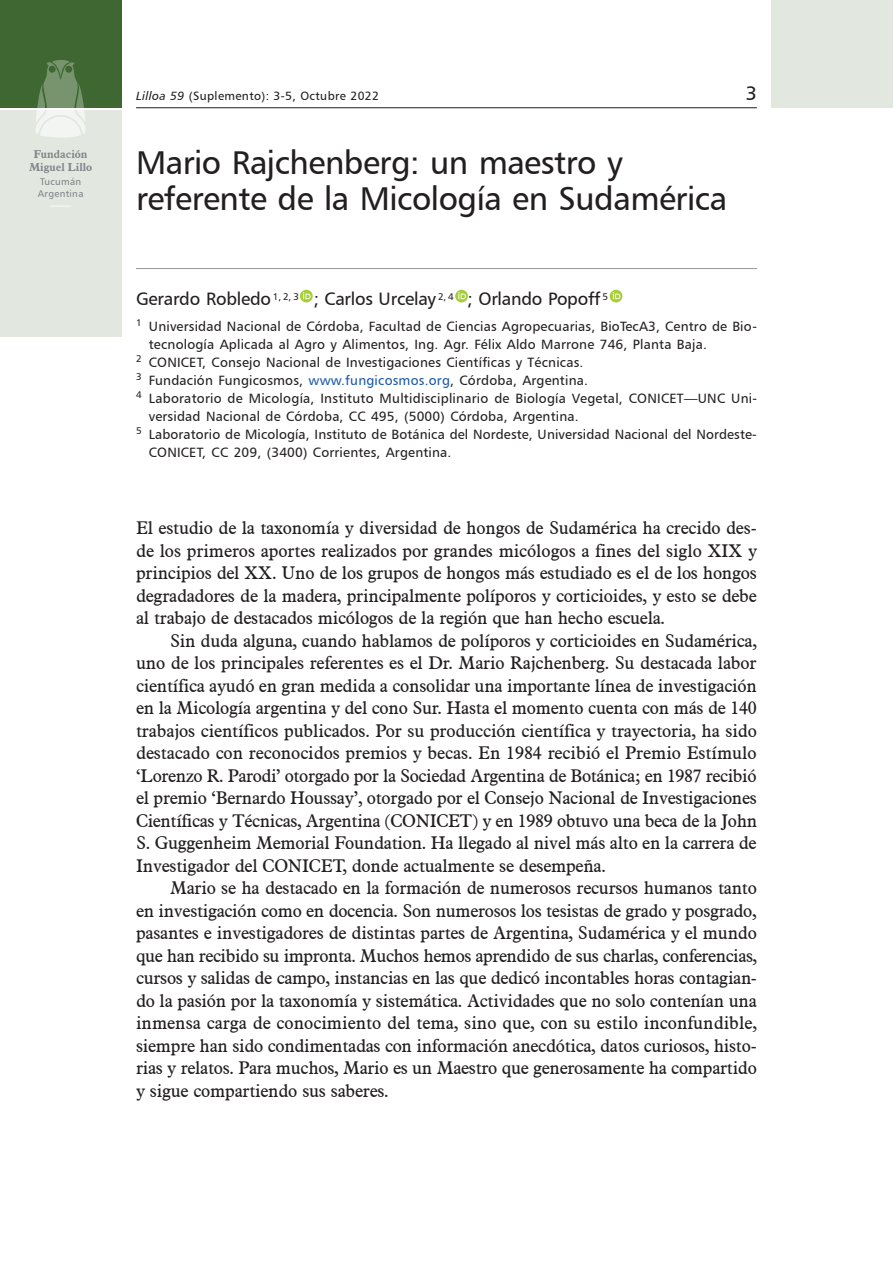
<style>
.page{position:relative;width:893px;height:1263px;background:#fff}
.page>*{position:absolute;margin:0;border:0;box-sizing:border-box;transform-origin:0 0}
.titulo_cabeza{font:33px/36px "Humanist 777 BT Roman B";letter-spacing:-.015em;color:#231f20}
.texto_central{font:18px/22.5px "Aldine 721 BT";letter-spacing:-.015em;color:#231f20;text-align:justify}
.autores{font:18px "Humanist 777 BT Roman B";letter-spacing:-.015em;color:#231f20}
.afiliacion{font:13.5px/18px "Humanist 777 BT Roman B";letter-spacing:.015em;color:#231f20}
.t1{font:12px "Humanist 777 BT Roman B";letter-spacing:.03em;color:#231f20}
.t2{font:700 11.25px "Aldine 721 BT";color:#82858b}
.t3{font:9.75px "Humanist 777 BT Roman B";letter-spacing:.03em;color:#82858b}
.s1{font-family:"Humanist 777 BT Italic B"}
.s2{color:#1c5aa9}
</style>
<div class="page">
<hr style="left:136px;top:107px;width:621px;height:1px;background:#231f20">
<div style="left:772px;top:0;width:121px;height:108px;background:#e2e8e0"></div>
<svg style="left:300px;top:290px;width:13px;height:12px"></svg>
<svg style="left:303px;top:292px;width:8px;height:7px"></svg>
<div style="left:0;top:0;width:121px;height:108px;background:#3e6731"></div>
<div style="left:0;top:110px;width:121px;height:226px;background:#e2e8e0"></div>
<svg style="left:36px;top:60px;width:49px;height:78px"></svg>
<hr style="left:136px;top:268px;width:621px;height:1px;background:#93979e">
<svg style="left:455px;top:290px;width:13px;height:12px"></svg>
<svg style="left:458px;top:292px;width:8px;height:7px"></svg>
<svg style="left:610px;top:290px;width:12px;height:12px"></svg>
<svg style="left:613px;top:292px;width:7px;height:7px"></svg>
<p class="t2" style="left:34px;top:147px;width:55px">Fundación</p>
<p class="t2" style="left:29px;top:160px;width:65px">Miguel Lillo</p>
<p class="t3" style="left:40px;top:175px;width:43px">Tucumán</p>
<p class="t3" style="left:38px;top:187px;width:47px">Argentina</p>
<p class="t1" style="left:136px;top:88px;width:245px"><span class="s1">Lilloa 59</span> (Suplemento): 3-5, Octubre 2022</p>
<p class="titulo_cabeza" style="left:136px;top:144px;width:592px">Mario Rajchenberg: un maestro y referente de la Micología en Sudamérica</p>
<p class="autores" style="left:136px;top:287px;width:473px">Gerardo Robledo <sup>1,</sup> <sup>2,</sup> <sup>3</sup> ; Carlos Urcelay <sup>2,</sup> <sup>4</sup> ; Orlando Popoff <sup>5</sup></p>
<p class="afiliacion" style="left:149px;top:317px;width:610px;text-indent:-13px"><sup>1</sup> Universidad Nacional de Córdoba, Facultad de Ciencias Agropecuarias, BioTecA3, Centro de Bio&shy;tecnología Aplicada al Agro y Alimentos, Ing. Agr. Félix Aldo Marrone 746, Planta Baja.</p>
<p class="afiliacion" style="left:136px;top:353px;width:449px"><sup>2</sup> CONICET, Consejo Nacional de Investigaciones Científicas y Técnicas.</p>
<p class="afiliacion" style="left:136px;top:371px;width:453px"><sup>3</sup> Fundación Fungicosmos, <span class="s2">www.fungicosmos.org</span>, Córdoba, Argentina.</p>
<p class="afiliacion" style="left:149px;top:389px;width:610px;text-indent:-13px"><sup>4</sup> Laboratorio de Micología, Instituto Multidisciplinario de Biología Vegetal, CONICET—UNC Uni&shy;versidad Nacional de Córdoba, CC 495, (5000) Córdoba, Argentina.</p>
<p class="afiliacion" style="left:149px;top:425px;width:609px;text-indent:-13px"><sup>5</sup> Laboratorio de Micología, Instituto de Botánica del Nordeste, Universidad Nacional del Nordeste-<br>CONICET, CC 209, (3400) Corrientes, Argentina.</p>
<p class="texto_central" style="left:136px;top:517px;width:622px">El estudio de la taxonomía y diversidad de hongos de Sudamérica ha crecido des&shy;de los primeros aportes realizados por grandes micólogos a fines del siglo XIX y principios del XX. Uno de los grupos de hongos más estudiado es el de los hongos degradadores de la madera, principalmente políporos y corticioides, y esto se debe al trabajo de destacados micólogos de la región que han hecho escuela.</p>
<p class="texto_central" style="left:136px;top:629px;width:623px;text-indent:34px">Sin duda alguna, cuando hablamos de políporos y corticioides en Sudamérica, uno de los principales referentes es el Dr. Mario Rajchenberg. Su destacada labor científica ayudó en gran medida a consolidar una importante línea de investigación en la Micología argentina y del cono Sur. Hasta el momento cuenta con más de 140 trabajos científicos publicados. Por su producción científica y trayectoria, ha sido destacado con reconocidos premios y becas. En 1984 recibió el Premio Estímulo ‘Lorenzo R. Parodi’ otorgado por la Sociedad Argentina de Botánica; en 1987 recibió el premio ‘Bernardo Houssay’, otorgado por el Consejo Nacional de Investigaciones Científicas y Técnicas, Argentina (CONICET) y en 1989 obtuvo una beca de la John S. Guggenheim Memorial Foundation. Ha llegado al nivel más alto en la carrera de Investigador del CONICET, donde actualmente se desempeña.</p>
<p class="texto_central" style="left:136px;top:877px;width:622px;text-indent:34px">Mario se ha destacado en la formación de numerosos recursos humanos tanto en investigación como en docencia. Son numerosos los tesistas de grado y posgrado, pasantes e investigadores de distintas partes de Argentina, Sudamérica y el mundo que han recibido su impronta. Muchos hemos aprendido de sus charlas, conferencias, cursos y salidas de campo, instancias en las que dedicó incontables horas contagian&shy;do la pasión por la taxonomía y sistemática. Actividades que no solo contenían una inmensa carga de conocimiento del tema, sino que, con su estilo inconfundible, siempre han sido condimentadas con información anecdótica, datos curiosos, histo&shy;rias y relatos. Para muchos, Mario es un Maestro que generosamente ha compartido y sigue compartiendo sus saberes.</p>
</div>
